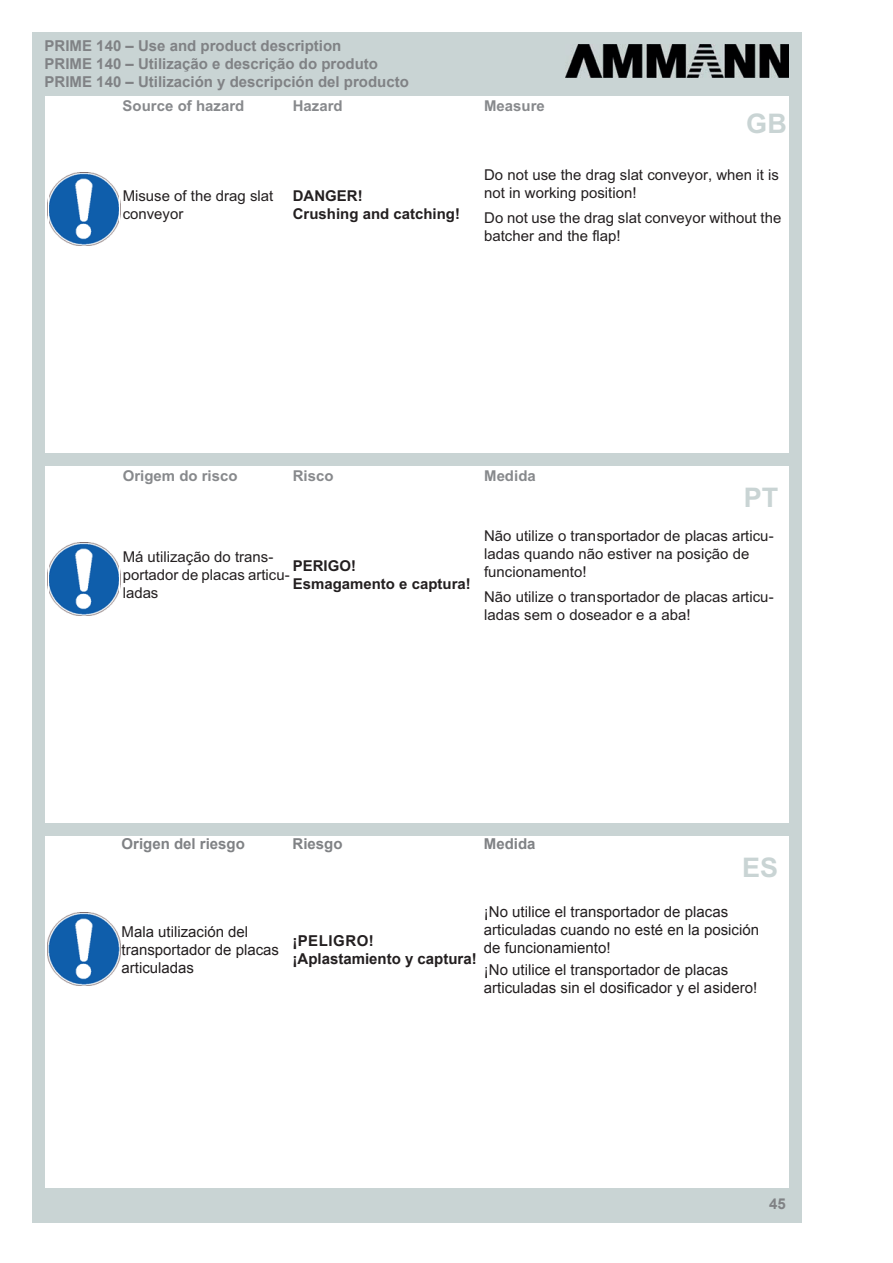
<style>
.page{position:relative;width:893px;height:1263px;background:#fff}
.page>*{position:absolute;margin:0;border:0;box-sizing:border-box;transform-origin:0 0}
.t1{font:700 27px "Arial";color:#c9d4d4}
.texto1{font:15px/18px "Arial";color:#231f20}
.texto1-2{font:700 15px/18px "Arial";color:#808285}
.texto1-3{font:700 15px/18px "Arial";color:#231f20}
.t2{font:700 15px "Arial";color:#87898c}
.texto1-4{font:700 15px "Arial";letter-spacing:.035em;color:#231f20}
</style>
<div class="page">
<div style="left:32px;top:32px;width:770px;height:64px;background:#c9d4d4"></div>
<div style="left:32px;top:83px;width:13px;height:1139px;background:#c9d4d4"></div>
<div style="left:789px;top:83px;width:13px;height:1139px;background:#c9d4d4"></div>
<div style="left:45px;top:1188px;width:744px;height:34px;background:#c9d4d4"></div>
<div style="left:45px;top:453px;width:744px;height:13px;background:#c9d4d4"></div>
<div style="left:45px;top:823px;width:744px;height:12px;background:#c9d4d4"></div>
<img style="left:565px;top:45px;width:224px;height:33px">
<img style="left:49px;top:173px;width:70px;height:73px">
<img style="left:49px;top:543px;width:70px;height:73px">
<img style="left:48px;top:913px;width:72px;height:72px">
<p class="texto1-2" style="left:45px;top:37px;width:366px">PRIME 140 – Use and product description<br>PRIME 140 – Utilização e descrição do produto<br>PRIME 140 – Utilización y descripción del producto</p>
<p class="t2" style="left:123px;top:95px;width:123px">Source of hazard</p>
<p class="t2" style="left:293px;top:95px;width:51px">Hazard</p>
<p class="t2" style="left:484px;top:95px;width:62px">Measure</p>
<p class="t1" style="left:746px;top:104px;width:42px">GB</p>
<p class="texto1" style="left:123px;top:187px;width:152px">Misuse of the drag slat conveyor</p>
<p class="texto1-3" style="left:293px;top:187px;width:169px">DANGER!<br>Crushing and catching!</p>
<p class="texto1" style="left:484px;top:165px;width:296px">Do not use the drag slat conveyor, when it is not in working position!</p>
<p class="texto1" style="left:484px;top:209px;width:299px">Do not use the drag slat conveyor without the batcher and the flap!</p>
<p class="t2" style="left:123px;top:465px;width:116px">Origem do risco</p>
<p class="t2" style="left:293px;top:465px;width:42px">Risco</p>
<p class="t2" style="left:484px;top:465px;width:53px">Medida</p>
<p class="t1" style="left:744px;top:478px;width:36px">PT</p>
<p class="texto1" style="left:123px;top:548px;width:169px">Má utilização do trans&shy;portador de placas articu&shy;ladas</p>
<p class="texto1-3" style="left:293px;top:557px;width:179px">PERIGO!<br>Esmagamento e captura!</p>
<p class="texto1" style="left:484px;top:526px;width:291px">Não utilize o transportador de placas articu&shy;ladas quando não estiver na posição de funcionamento!</p>
<p class="texto1" style="left:484px;top:588px;width:291px">Não utilize o transportador de placas articu&shy;ladas sem o doseador e a aba!</p>
<p class="texto1-2" style="left:122px;top:834px;width:125px">Origen del riesgo</p>
<p class="texto1-2" style="left:293px;top:834px;width:52px">Riesgo</p>
<p class="texto1-2" style="left:484px;top:834px;width:53px">Medida</p>
<p class="t1" style="left:742px;top:848px;width:38px">ES</p>
<p class="texto1" style="left:122px;top:923px;width:159px">Mala utilización del transportador de placas articuladas</p>
<p class="texto1-4" style="left:293px;top:930px;width:83px">¡PELIGRO!</p>
<p class="texto1-3" style="left:293px;top:950px;width:186px">¡Aplastamiento y captura!</p>
<p class="texto1" style="left:484px;top:903px;width:277px">¡No utilice el transportador de placas articuladas cuando no esté en la posición de funcionamiento!</p>
<p class="texto1" style="left:484px;top:961px;width:275px">¡No utilice el transportador de placas articuladas sin el dosificador y el asidero!</p>
<p class="texto1-2" style="left:769px;top:1195px;width:18px">45</p>
</div>
